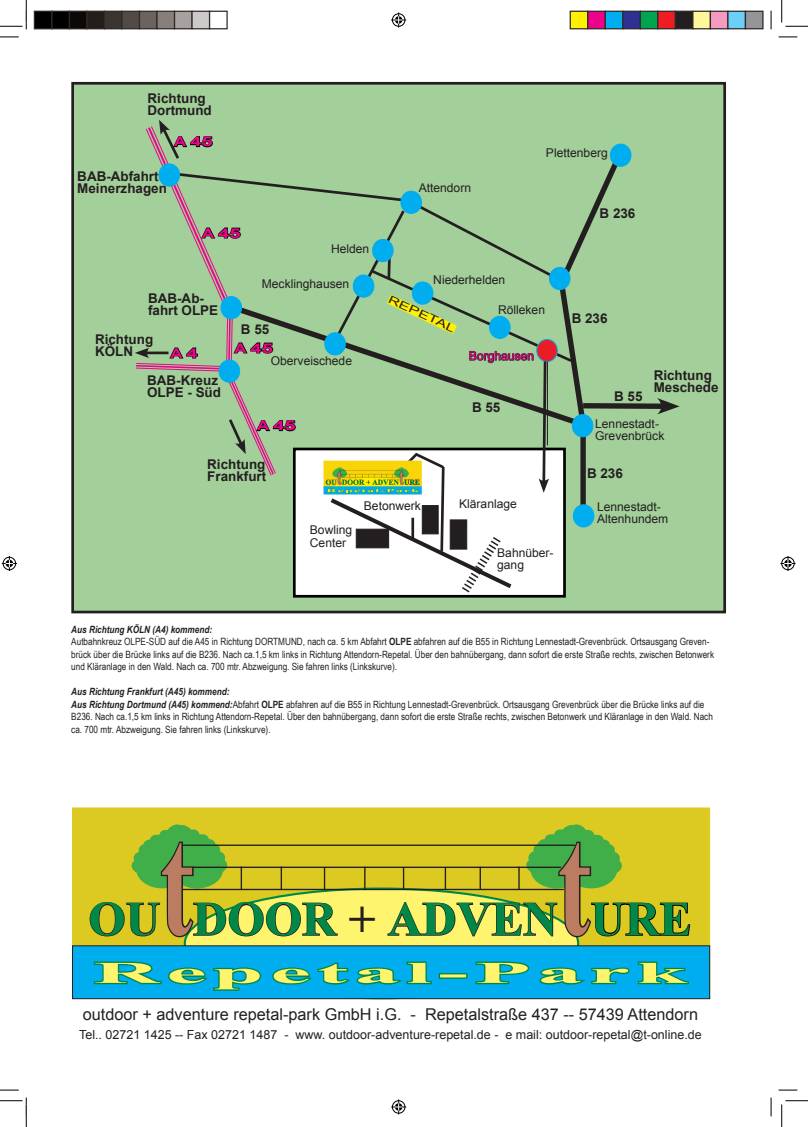
<style>
.page{position:relative;width:808px;height:1127px;background:#fff}
.page>*{position:absolute;margin:0;border:0;box-sizing:border-box;transform-origin:0 0}
.t1{font:700 147.5px "Times New Roman";color:#bc7c62;scale:.67 1}
.t2{font:700 47.75px "Times New Roman";color:#008849}
.t3{font:700 30.12px "Times New Roman";letter-spacing:.07em;color:#fff46d;scale:3.03 1}
.t4{font:16.25px "Arial";color:#231f20}
.t5{font:700 13.38px/12.1px "Arial";color:#231f20}
.t6{font:700 13.38px "Arial";color:#ed028c;scale:1.24 1}
.t7{font:12.5px "Arial";color:#231f20}
.t8{font:12.12px/12.1px "Arial";color:#231f20}
.t9{font:12.12px "Arial";color:#ed028c}
.t10{font:10.75px "Arial";color:#231f20;scale:1.5 1}
.t11{font:10px/12.5px "Arial Narrow";color:#231f20}
.s1{font-weight:700;font-style:italic}
.s2{font-weight:700}
.s3{color:#231f20}
</style>
<div class="page">
<div style="left:73px;top:83px;width:651px;height:529px;background:#a3cf9a"></div>
<div style="left:71px;top:82px;width:654px;height:531px;border:3px solid #231f20"></div>
<div style="left:293px;top:447px;width:272px;height:150px;border:3px solid #000"></div>
<svg style="left:135px;top:120px;width:544px;height:473px"></svg>
<img style="left:323px;top:460px;width:98px;height:34px">
<div style="left:72px;top:807px;width:637px;height:190px;background:#dcca22"></div>
<div style="left:185px;top:888px;width:393px;height:109px;background:#fff46d;border-radius:50%"></div>
<svg style="left:364px;top:867px;width:1px;height:21px"></svg>
<hr style="left:181px;top:844px;width:393px;height:1px;background:#231f20">
<hr style="left:193px;top:866px;width:367px;height:1px;background:#231f20">
<hr style="left:180px;top:888px;width:383px;height:1px;background:#231f20">
<div style="left:72px;top:945px;width:637px;height:53px;background:#00aeef"></div>
<svg style="left:93px;top:961px;width:169px;height:30px"></svg>
<svg style="left:272px;top:961px;width:160px;height:24px"></svg>
<div style="left:438px;top:972px;width:29px;height:6px;border:3px solid #008849"></div>
<svg style="left:475px;top:961px;width:55px;height:24px"></svg>
<svg style="left:539px;top:961px;width:150px;height:24px"></svg>
<svg style="left:89px;top:824px;width:249px;height:114px"></svg>
<svg style="left:386px;top:824px;width:304px;height:114px"></svg>
<svg style="left:0;top:36px;width:19px;height:2px"></svg>
<svg style="left:778px;top:36px;width:19px;height:2px"></svg>
<svg style="left:0;top:1089px;width:19px;height:1px"></svg>
<svg style="left:778px;top:1089px;width:19px;height:1px"></svg>
<svg style="left:770px;top:11px;width:1px;height:18px"></svg>
<svg style="left:770px;top:1097px;width:1px;height:18px"></svg>
<svg style="left:0;top:0;width:27px;height:29px"></svg>
<svg style="left:0;top:1097px;width:27px;height:29px"></svg>
<svg style="left:781px;top:0;width:26px;height:27px"></svg>
<svg style="left:781px;top:1100px;width:26px;height:26px"></svg>
<svg style="left:391px;top:13px;width:15px;height:15px"></svg>
<svg style="left:391px;top:1099px;width:15px;height:15px"></svg>
<svg style="left:2px;top:556px;width:15px;height:15px"></svg>
<svg style="left:780px;top:556px;width:15px;height:15px"></svg>
<div style="left:34px;top:11px;width:18px;height:18px;background:#000"></div>
<div style="left:34px;top:11px;width:18px;height:18px;border:1px solid #302a28"></div>
<div style="left:52px;top:11px;width:17px;height:18px;background:#000"></div>
<div style="left:51px;top:11px;width:19px;height:18px;border:1px solid #302a28"></div>
<div style="left:69px;top:11px;width:18px;height:18px;background:#0c0806"></div>
<div style="left:69px;top:11px;width:19px;height:18px;border:1px solid #302a28"></div>
<div style="left:87px;top:11px;width:17px;height:18px;background:#241e1b"></div>
<div style="left:86px;top:11px;width:19px;height:18px;border:1px solid #302a28"></div>
<div style="left:104px;top:11px;width:18px;height:18px;background:#3b3532"></div>
<div style="left:104px;top:11px;width:18px;height:18px;border:1px solid #302a28"></div>
<div style="left:122px;top:11px;width:17px;height:18px;background:#524a47"></div>
<div style="left:121px;top:11px;width:19px;height:18px;border:1px solid #302a28"></div>
<div style="left:139px;top:11px;width:18px;height:18px;background:#6b6360"></div>
<div style="left:139px;top:11px;width:19px;height:18px;border:1px solid #302a28"></div>
<div style="left:157px;top:11px;width:17px;height:18px;background:#867f7c"></div>
<div style="left:156px;top:11px;width:19px;height:18px;border:1px solid #302a28"></div>
<div style="left:174px;top:11px;width:18px;height:18px;background:#a7a2a0"></div>
<div style="left:174px;top:11px;width:18px;height:18px;border:1px solid #302a28"></div>
<div style="left:192px;top:11px;width:17px;height:18px;background:#cdc9c8"></div>
<div style="left:191px;top:11px;width:19px;height:18px;border:1px solid #302a28"></div>
<div style="left:209px;top:11px;width:19px;height:18px;border:1px solid #302a28"></div>
<div style="left:570px;top:11px;width:17px;height:18px;background:#fff101"></div>
<div style="left:569px;top:11px;width:19px;height:18px;border:1px solid #302a28"></div>
<div style="left:587px;top:11px;width:18px;height:18px;background:#ed028c"></div>
<div style="left:587px;top:11px;width:18px;height:18px;border:1px solid #302a28"></div>
<div style="left:605px;top:11px;width:17px;height:18px;background:#00aeef"></div>
<div style="left:604px;top:11px;width:19px;height:18px;border:1px solid #302a28"></div>
<div style="left:622px;top:11px;width:18px;height:18px;background:#2e3092"></div>
<div style="left:622px;top:11px;width:18px;height:18px;border:1px solid #302a28"></div>
<div style="left:640px;top:11px;width:17px;height:18px;background:#00a54f"></div>
<div style="left:639px;top:11px;width:19px;height:18px;border:1px solid #302a28"></div>
<div style="left:657px;top:11px;width:18px;height:18px;background:#ee1d23"></div>
<div style="left:657px;top:11px;width:18px;height:18px;border:1px solid #302a28"></div>
<div style="left:675px;top:11px;width:17px;height:18px;background:#231f20"></div>
<div style="left:674px;top:11px;width:19px;height:18px;border:1px solid #302a28"></div>
<div style="left:692px;top:11px;width:18px;height:18px;background:#fff79a"></div>
<div style="left:692px;top:11px;width:18px;height:18px;border:1px solid #302a28"></div>
<div style="left:710px;top:11px;width:17px;height:18px;background:#f499c2"></div>
<div style="left:709px;top:11px;width:19px;height:18px;border:1px solid #302a28"></div>
<div style="left:727px;top:11px;width:18px;height:18px;background:#6bcff6"></div>
<div style="left:727px;top:11px;width:18px;height:18px;border:1px solid #302a28"></div>
<div style="left:745px;top:11px;width:17px;height:18px;background:#939598"></div>
<div style="left:744px;top:11px;width:19px;height:18px;border:1px solid #302a28"></div>
<h3 class="t5" style="left:147px;top:92px;width:66px">Richtung<br>Dortmund</h3>
<h3 class="t6" style="left:174px;top:133px;width:33px">A 45</h3>
<h3 class="t5" style="left:77px;top:171px;width:91px">BAB-Abfahrt<br>Meinerzhagen</h3>
<h3 class="t6" style="left:202px;top:224px;width:33px">A 45</h3>
<h3 class="t5" style="left:148px;top:293px;width:72px">BAB-Ab&shy;fahrt OLPE</h3>
<p class="t8" style="left:331px;top:242px;width:40px">Helden</p>
<p class="t8" style="left:262px;top:277px;width:89px">Mecklinghausen</p>
<h3 class="t5" style="left:95px;top:334px;width:60px">Richtung<br>KÖLN</h3>
<h3 class="t6" style="left:170px;top:344px;width:24px">A4</h3>
<h3 class="t5" style="left:147px;top:374px;width:75px">BAB-Kreuz<br>OLPE - Süd</h3>
<h3 class="t5" style="left:241px;top:323px;width:30px">B 55</h3>
<h3 class="t6" style="left:234px;top:339px;width:33px">A 45</h3>
<p class="t8" style="left:270px;top:355px;width:83px">Oberveischede</p>
<h3 class="t6" style="left:257px;top:417px;width:33px">A 45</h3>
<h3 class="t5" style="left:207px;top:458px;width:60px">Richtung<br>Frankfurt</h3>
<p class="t8" style="left:418px;top:181px;width:54px">Attendorn</p>
<p class="t8" style="left:433px;top:273px;width:73px">Niederhelden</p>
<p class="t8" style="left:545px;top:147px;width:63px">Plettenberg</p>
<h3 class="t5" style="left:599px;top:207px;width:37px">B 236</h3>
<p class="t10" style="left:392px;top:292px;width:50px;rotate:25deg">REPETAL</p>
<p class="t8" style="left:498px;top:303px;width:49px">Rölleken</p>
<p class="t9" style="left:468px;top:348px;width:67px">Borghausen</p>
<h3 class="t5" style="left:472px;top:401px;width:30px">B 55</h3>
<h3 class="t5" style="left:571px;top:312px;width:37px">B 236</h3>
<h3 class="t5" style="left:614px;top:390px;width:30px">B 55</h3>
<h3 class="t5" style="left:653px;top:369px;width:66px">Richtung<br>Meschede</h3>
<p class="t8" style="left:595px;top:417px;width:71px">Lennestadt-<br>Grevenbrück</p>
<h3 class="t5" style="left:586px;top:467px;width:37px">B 236</h3>
<p class="t8" style="left:310px;top:524px;width:44px">Bowling<br>Center</p>
<p class="t8" style="left:364px;top:499px;width:59px">Betonwerk</p>
<p class="t8" style="left:459px;top:497px;width:59px">Kläranlage</p>
<p class="t8" style="left:497px;top:547px;width:58px">Bahnüber&shy;gang</p>
<p class="t8" style="left:597px;top:501px;width:73px">Lennestadt-<br>Altenhundem</p>
<p class="t11" style="left:71px;top:622px;width:644px"><span class="s1">Aus Richtung KÖLN (A4) kommend:<br></span>Autbahnkreuz OLPE-SÜD auf die A45 in Richtung DORTMUND, nach ca. 5 km Abfahrt <span class="s2">OLPE</span> abfahren auf die B55 in Richtung Lennestadt-Grevenbrück. Ortsausgang Greven&shy;brück über die Brücke links auf die B236. Nach ca.1,5 km links in Richtung Attendorn-Repetal. Über den bahnübergang, dann sofort die erste Straße rechts, zwischen Betonwerk und Kläranlage in den Wald. Nach ca. 700 mtr. Abzweigung. Sie fahren links (Linkskurve).</p>
<p class="t11" style="left:71px;top:685px;width:643px"><span class="s1">Aus Richtung Frankfurt (A45) kommend:<br>Aus Richtung Dortmund (A45) kommend:</span>Abfahrt <span class="s2">OLPE</span> abfahren auf die B55 in Richtung Lennestadt-Grevenbrück. Ortsausgang Grevenbrück über die Brücke links auf die B236. Nach ca.1,5 km links in Richtung Attendorn-Repetal. Über den bahnübergang, dann sofort die erste Straße rechts, zwischen Betonwerk und Kläranlage in den Wald. Nach ca. 700 mtr. Abzweigung. Sie fahren links (Linkskurve).</p>
<h1 class="t1" style="left:557px;top:783px;width:50px">t</h1>
<h1 class="t1" style="left:160px;top:783px;width:50px">t</h1>
<h2 class="t2" style="left:193px;top:885px;width:366px">DOOR <span class="s3">+</span> ADVEN</h2>
<h2 class="t2" style="left:88px;top:885px;width:73px">OU</h2>
<h2 class="t2" style="left:590px;top:885px;width:102px">URE</h2>
<h3 class="t3" style="left:93px;top:951px;width:197px">Repetal-Park</h3>
<h3 class="t4" style="left:83px;top:1003px;width:616px">outdoor + adventure repetal-park GmbH i.G. - Repetalstraße 437 -- 57439 Attendorn</h3>
<p class="t7" style="left:79px;top:1026px;width:624px">Tel.. 02721 1425 -- Fax 02721 1487 - www. outdoor-adventure-repetal.de - e mail: outdoor-repetal@t-online.de</p>
</div>
